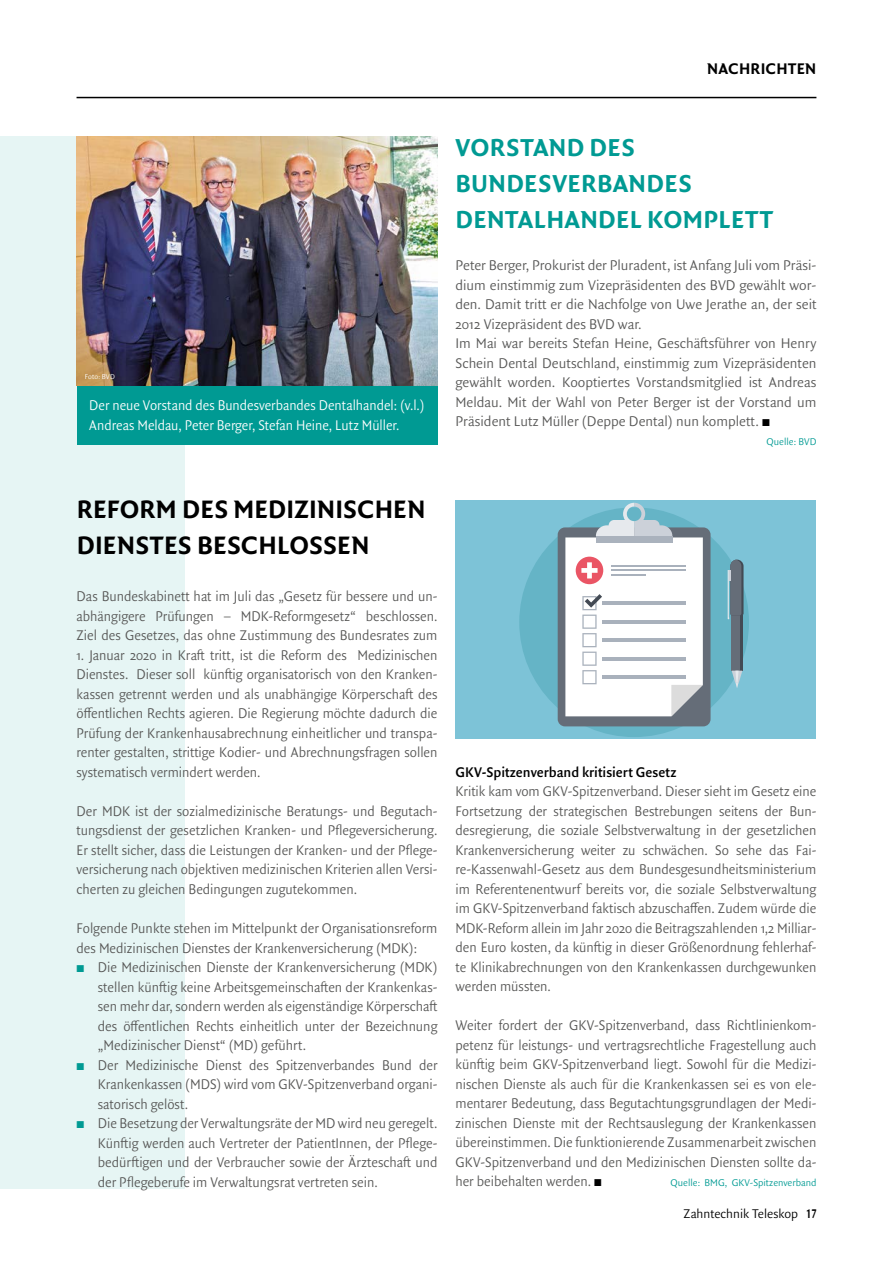
<style>
.page{position:relative;width:893px;height:1263px;background:#fff}
.page>*{position:absolute;margin:0;border:0;box-sizing:border-box;transform-origin:0 0}
.t1{font:27px/36px "Quadraat Sans OT Bld";letter-spacing:.005em;color:#000}
.t2{font:26.25px/36px "Quadraat Sans OT Bld";letter-spacing:.01em;color:#009a93}
.t3{font:16.5px "Quadraat Sans OT Bld";letter-spacing:.01em;color:#000}
.t4{font:300 15px/19.5px "Quadraat Sans OT";color:#575756;text-align:justify;scale:.96 1}
.t5{font:300 15px/19.5px "Quadraat Sans OT";color:#575756}
.t6{font:300 15px/19.5px "Quadraat Sans OT";color:#fff;scale:.95 1}
.t7{font:600 15px "Quadraat Sans OT";color:#000;scale:.96 1}
.t8{font:300 13.5px "Quadraat Sans OT";color:#000}
.t9{font:300 10.5px "Quadraat Sans OT";color:#009a93}
.t10{font:300 7.5px "Quadraat Sans OT";letter-spacing:.02em;color:#fff}
.s1{color:#000}
.s2{color:#009a93}
.s3{font-family:"Quadraat Sans OT Bld";font-weight:400}
</style>
<div class="page">
<hr style="left:77px;top:97px;width:739px;height:1px;background:#000">
<div style="left:0;top:136px;width:185px;height:1052px;background:#e6f5f4"></div>
<img style="left:77px;top:136px;width:360px;height:250px">
<div style="left:455px;top:500px;width:361px;height:238px;background:#7dc3d7"></div>
<div style="left:519px;top:507px;width:230px;height:230px;background:#65b4c6;border-radius:50%"></div>
<div style="left:732px;top:615px;width:10px;height:56px;background:#434a54"></div>
<div style="left:732px;top:615px;width:8px;height:56px;background:#656d78"></div>
<svg style="left:728px;top:560px;width:15px;height:59px"></svg>
<svg style="left:732px;top:671px;width:10px;height:17px"></svg>
<div style="left:558px;top:527px;width:153px;height:199px;background:#656d78;border-radius:7px"></div>
<svg style="left:565px;top:503px;width:138px;height:213px;background:#dfe5e9"></svg>
<div style="left:77px;top:386px;width:360px;height:58px;background:#009a93"></div>
<p class="t3" style="left:707px;top:57px;width:111px">NACHRICHTEN</p>
<p class="t10" style="left:85px;top:371px;width:32px">Foto: BVD</p>
<p class="t6" style="left:89px;top:395px;width:355px">Der neue Vorstand des Bundesverbandes Dentalhandel: (v.l.)<br>Andreas Meldau, Peter Berger, Stefan Heine, Lutz Mü ller.</p>
<h2 class="t2" style="left:456px;top:129px;width:319px">VORSTAND DES<br>BUNDESVERBANDES<br>DENTALHANDEL KOMPLETT</h2>
<p class="t5" style="left:455px;top:255px;width:362px">Peter Berger, Prokurist der Pluradent, ist Anfang Juli vom Präsi&shy;dium einstimmig zum Vizepräsidenten des BVD gewählt wor&shy;den. Damit tritt er die Nachfolge von Uwe Jerathe an, der seit 2012 Vizepräsident des BVD war.<br>Im Mai war bereits Stefan Heine, Geschäftsfü hrer von Henry Schein Dental Deutschland, einstimmig zum Vizepräsidenten gewählt worden. Kooptiertes Vorstandsmitglied ist Andreas Meldau. Mit der Wahl von Peter Berger ist der Vorstand um Präsident Lutz Mü ller (Deppe Dental) nun komplett. <span class="s1">◼</span></p>
<p class="t9" style="left:767px;top:434px;width:51px">Quelle: BVD</p>
<h1 class="t1" style="left:77px;top:491px;width:350px">REFORM DES MEDIZINISCHEN<br>DIENSTES BESCHLOSSEN</h1>
<p class="t4" style="left:77px;top:587px;width:377px">Das Bundeskabinett hat im Juli das „Gesetz fü r bessere und un&shy;abhängigere Prüfungen – MDK-Reformgesetz“ beschlossen.<br>Ziel des Gesetzes, das ohne Zustimmung des Bundesrates zum</p>
<p class="t4" style="left:77px;top:645px;width:377px">1. Januar 2020 in Kraft tritt, ist die Reform des Medizinischen Dienstes. Dieser soll kü nftig organisatorisch von den Kranken&shy;kassen getrennt werden und als unabhängige Körperschaft des öffentlichen Rechts agieren. Die Regierung möchte dadurch die Prüfung der Krankenhausabrechnung einheitlicher und transpa&shy;renter gestalten, strittige Kodier- und Abrechnungsfragen sollen systematisch vermindert werden.</p>
<p class="t4" style="left:77px;top:801px;width:377px">Der MDK ist der sozialmedizinische Beratungs- und Begutach&shy;tungsdienst der gesetzlichen Kranken- und Pflegeversicherung.<br>Er stellt sicher, dass die Leistungen der Kranken- und der Pflege&shy;versicherung nach objektiven medizinischen Kriterien allen Versi&shy;cherten zu gleichen Bedingungen zugutekommen.</p>
<p class="t4" style="left:77px;top:918px;width:377px">Folgende Punkte stehen im Mittelpunkt der Organisationsreform</p>
<p class="t4" style="left:77px;top:938px;width:356px">des Medizinischen Dienstes der Krankenversicherung (MDK):</p>
<p class="t4" style="left:77px;top:957px;width:377px"><span class="s2">◼</span> Die Medizinischen Dienste der Krankenversicherung (MDK)</p>
<p class="t4" style="left:98px;top:977px;width:355px">stellen kü nftig keine Arbeitsgemeinschaften der Krankenkas-</p>
<p class="t4" style="left:98px;top:996px;width:355px">sen mehr dar, sondern werden als eigenständige Körperschaft</p>
<p class="t4" style="left:98px;top:1016px;width:355px">des öffentlichen Rechts einheitlich unter der Bezeichnung</p>
<p class="t4" style="left:98px;top:1035px;width:219px">„Medizinischer Dienst“ (MD) gefü hrt.</p>
<p class="t4" style="left:77px;top:1055px;width:378px"><span class="s2">◼</span> Der Medizinische Dienst des Spitzenverbandes Bund der</p>
<p class="t4" style="left:98px;top:1074px;width:355px">Krankenkassen (MDS) wird vom GKV-Spitzenverband organi-</p>
<p class="t4" style="left:98px;top:1094px;width:96px">satorisch gelöst.</p>
<p class="t4" style="left:77px;top:1113px;width:377px"><span class="s2">◼</span> Die Besetzung der Verwaltungsräte der MD wird neu geregelt.</p>
<p class="t4" style="left:98px;top:1133px;width:355px">Kü nftig werden auch Vertreter der PatientInnen, der Pflege-</p>
<p class="t4" style="left:98px;top:1152px;width:355px">bedü rftigen und der Verbraucher sowie der Ärzteschaft und</p>
<p class="t4" style="left:98px;top:1172px;width:293px">der Pflegeberufe im Verwaltungsrat vertreten sein.</p>
<p class="t7" style="left:455px;top:761px;width:232px">GKV-Spitzenverband kritisiert Gesetz</p>
<p class="t4" style="left:455px;top:781px;width:377px">Kritik kam vom GKV-Spitzenverband. Dieser sieht im Gesetz eine Fortsetzung der strategischen Bestrebungen seitens der Bun&shy;desregierung, die soziale Selbstverwaltung in der gesetzlichen Krankenversicherung weiter zu schwächen. So sehe das Fai&shy;re-Kassenwahl-Gesetz aus dem Bundesgesundheitsministerium im Referentenentwurf bereits vor, die soziale Selbstverwaltung im GKV-Spitzenverband faktisch abzuschaffen. Zudem wü rde die MDK-Reform allein im Jahr 2020 die Beitragszahlenden 1,2 Milliar&shy;den Euro kosten, da kü nftig in dieser Größenordnung fehlerhaf&shy;te Klinikabrechnungen von den Krankenkassen durchgewunken werden müssten.</p>
<p class="t4" style="left:455px;top:1015px;width:377px">Weiter fordert der GKV-Spitzenverband, dass Richtlinienkom&shy;petenz fü r leistungs- und vertragsrechtliche Fragestellung auch kü nftig beim GKV-Spitzenverband liegt. Sowohl fü r die Medizi&shy;nischen Dienste als auch fü r die Krankenkassen sei es von ele&shy;mentarer Bedeutung, dass Begutachtungsgrundlagen der Medi&shy;zinischen Dienste mit der Rechtsauslegung der Krankenkassen ü bereinstimmen. Die funktionierende Zusammenarbeit zwischen GKV-Spitzenverband und den Medizinischen Diensten sollte da&shy;her beibehalten werden. <span class="s1">◼</span></p>
<p class="t9" style="left:670px;top:1176px;width:147px">Quelle: BMG, GKV-Spitzenverband</p>
<p class="t8" style="left:683px;top:1204px;width:135px">Zahntechnik Teleskop <span class="s3">17</span></p>
</div>
